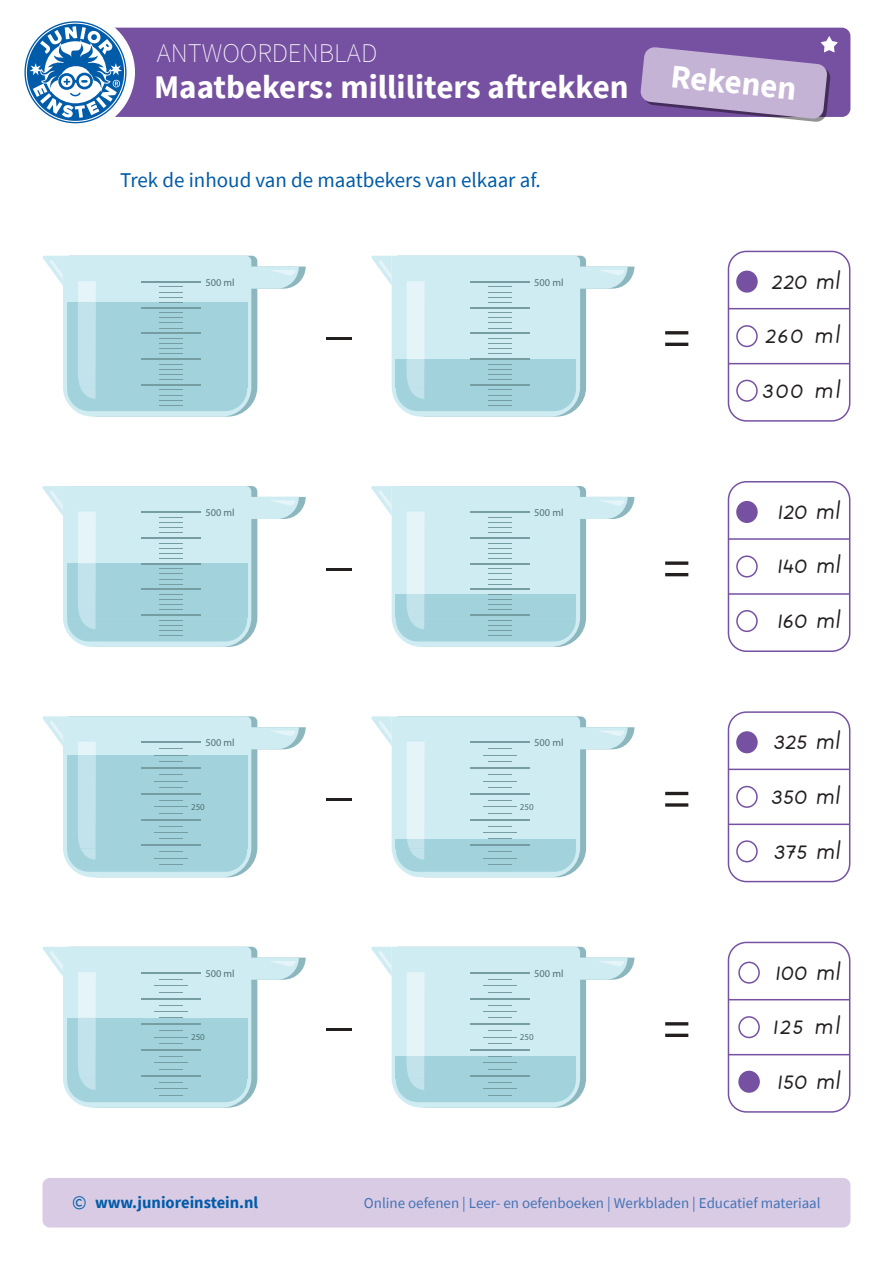
<style>
.page{position:relative;width:893px;height:1263px;background:#fff}
.page>*{position:absolute;margin:0;border:0;box-sizing:border-box;transform-origin:0 0}
.t1{font:54px "Source Sans Pro";color:#241f1f}
.t2{font:700 33px "Source Sans Pro";color:#fff}
.t3{font:27px/54.9px "JE blokletters basis Regular";letter-spacing:-.01em;color:#241f1f}
.t4{font:200 27px "Source Sans Pro";color:#fff}
.t5{font:27px/54.9px "JE blokletters basis Regular";letter-spacing:.035em;color:#241f1f}
.t6{font:21px "Source Sans Pro";color:#005ba9}
.t7{font:700 16.5px "Source Sans Pro";color:#005ba9}
.t8{font:15px "Source Sans Pro";color:#4373b6}
.t9{font:10.35px "Myriad Pro";color:#517173}
.t10{font:9px "Myriad Pro";color:#517173}
.s1{font-weight:400;font-size:19.5px}
</style>
<div class="page">
<div style="left:75px;top:28px;width:775px;height:89px;background:#7651a1;border-radius:9px"></div>
<div style="left:43px;top:1178px;width:807px;height:49px;background:#d9cbe4;border-radius:7px"></div>
<div style="left:16px;top:13px;width:119px;height:119px;background:#fff;border-radius:50%"></div>
<svg style="left:24px;top:21px;width:102px;height:102px"></svg>
<svg style="left:640px;top:36px;width:198px;height:86px"></svg>
<div style="left:738px;top:961px;width:22px;height:23px;border:2px solid #7651a1;border-radius:50%"></div>
<div style="left:739px;top:1071px;width:20px;height:21px;background:#7651a1;border-radius:50%"></div>
<div style="left:738px;top:1071px;width:22px;height:22px;border:2px solid #7651a1;border-radius:50%"></div>
<div style="left:738px;top:1016px;width:22px;height:22px;border:2px solid #7651a1;border-radius:50%"></div>
<svg style="left:43px;top:256px;width:263px;height:161px"></svg>
<svg style="left:371px;top:256px;width:263px;height:161px"></svg>
<svg style="left:43px;top:486px;width:263px;height:161px"></svg>
<svg style="left:371px;top:486px;width:263px;height:161px"></svg>
<div style="left:737px;top:732px;width:20px;height:20px;background:#7651a1;border-radius:50%"></div>
<div style="left:736px;top:731px;width:22px;height:22px;border:2px solid #7651a1;border-radius:50%"></div>
<div style="left:736px;top:840px;width:22px;height:22px;border:2px solid #7651a1;border-radius:50%"></div>
<div style="left:736px;top:786px;width:22px;height:22px;border:2px solid #7651a1;border-radius:50%"></div>
<svg style="left:43px;top:716px;width:263px;height:161px"></svg>
<svg style="left:371px;top:716px;width:263px;height:161px"></svg>
<div style="left:737px;top:502px;width:20px;height:20px;background:#7651a1;border-radius:50%"></div>
<div style="left:736px;top:501px;width:22px;height:22px;border:2px solid #7651a1;border-radius:50%"></div>
<div style="left:736px;top:610px;width:22px;height:22px;border:2px solid #7651a1;border-radius:50%"></div>
<div style="left:736px;top:555px;width:22px;height:22px;border:2px solid #7651a1;border-radius:50%"></div>
<svg style="left:43px;top:947px;width:263px;height:161px"></svg>
<svg style="left:371px;top:947px;width:263px;height:161px"></svg>
<div style="left:737px;top:271px;width:20px;height:21px;background:#7651a1;border-radius:50%"></div>
<div style="left:736px;top:271px;width:22px;height:22px;border:2px solid #7651a1;border-radius:50%"></div>
<div style="left:736px;top:380px;width:22px;height:22px;border:2px solid #7651a1;border-radius:50%"></div>
<div style="left:736px;top:325px;width:22px;height:22px;border:2px solid #7651a1;border-radius:50%"></div>
<div style="left:728px;top:251px;width:122px;height:171px;border:2px solid #7651a1;border-radius:18px"></div>
<hr style="left:729px;top:308px;width:120px;height:1px;background:#7651a1">
<hr style="left:729px;top:363px;width:120px;height:1px;background:#7651a1">
<div style="left:728px;top:481px;width:122px;height:171px;border:2px solid #7651a1;border-radius:18px"></div>
<hr style="left:729px;top:538px;width:120px;height:2px;background:#7651a1">
<hr style="left:729px;top:593px;width:120px;height:2px;background:#7651a1">
<div style="left:728px;top:711px;width:122px;height:171px;border:2px solid #7651a1;border-radius:18px"></div>
<hr style="left:729px;top:769px;width:120px;height:1px;background:#7651a1">
<hr style="left:729px;top:823px;width:120px;height:2px;background:#7651a1">
<div style="left:728px;top:942px;width:122px;height:171px;border:2px solid #7651a1;border-radius:18px"></div>
<hr style="left:729px;top:999px;width:120px;height:1px;background:#7651a1">
<hr style="left:729px;top:1054px;width:120px;height:1px;background:#7651a1">
<h3 class="t4" style="left:157px;top:37px;width:222px">ANTWOORDENBLAD</h3>
<h2 class="t2" style="left:154px;top:65px;width:476px">Maatbekers: milliliters aftrekken</h2>
<h2 class="t2" style="left:673px;top:54px;width:128px;rotate:6deg">Rekenen</h2>
<h3 class="t6" style="left:120px;top:167px;width:422px">Trek de inhoud van de maatbekers van elkaar af.</h3>
<p class="t9" style="left:205px;top:276px;width:31px">500 ml</p>
<p class="t9" style="left:534px;top:276px;width:31px">500 ml</p>
<h1 class="t1" style="left:326px;top:281px;width:28px">_</h1>
<p class="t9" style="left:205px;top:506px;width:31px">500 ml</p>
<p class="t9" style="left:534px;top:506px;width:31px">500 ml</p>
<h1 class="t1" style="left:326px;top:512px;width:28px">_</h1>
<p class="t9" style="left:205px;top:736px;width:31px">500 ml</p>
<p class="t9" style="left:534px;top:736px;width:31px">500 ml</p>
<h1 class="t1" style="left:326px;top:742px;width:28px">_</h1>
<p class="t10" style="left:191px;top:801px;width:15px">250</p>
<p class="t10" style="left:520px;top:801px;width:15px">250</p>
<p class="t9" style="left:205px;top:967px;width:31px">500 ml</p>
<p class="t9" style="left:534px;top:967px;width:31px">500 ml</p>
<h1 class="t1" style="left:326px;top:972px;width:28px">_</h1>
<p class="t10" style="left:191px;top:1031px;width:15px">250</p>
<p class="t10" style="left:520px;top:1031px;width:15px">250</p>
<h1 class="t1" style="left:663px;top:304px;width:28px">=</h1>
<h1 class="t1" style="left:663px;top:534px;width:28px">=</h1>
<h1 class="t1" style="left:663px;top:765px;width:28px">=</h1>
<h1 class="t1" style="left:663px;top:995px;width:28px">=</h1>
<h3 class="t3" style="left:771px;top:256px;width:73px">220 ml</h3>
<h3 class="t5" style="left:762px;top:310px;width:81px">260 ml<br>300 ml</h3>
<h3 class="t3" style="left:778px;top:486px;width:66px">120 ml</h3>
<h3 class="t3" style="left:777px;top:540px;width:66px">140 ml<br>160 ml</h3>
<h3 class="t3" style="left:774px;top:716px;width:70px">325 ml</h3>
<h3 class="t3" style="left:771px;top:771px;width:72px">350 ml<br>375 ml</h3>
<h3 class="t3" style="left:775px;top:947px;width:68px">100 ml</h3>
<h3 class="t3" style="left:773px;top:1001px;width:70px">125 ml<br>150 ml</h3>
<p class="t7" style="left:72px;top:1191px;width:188px"><span class="s1">©</span> www.junioreinstein.nl</p>
<p class="t8" style="left:364px;top:1194px;width:458px">Online oefenen | Leer- en oefenboeken | Werkbladen | Educatief materiaal</p>
</div>
